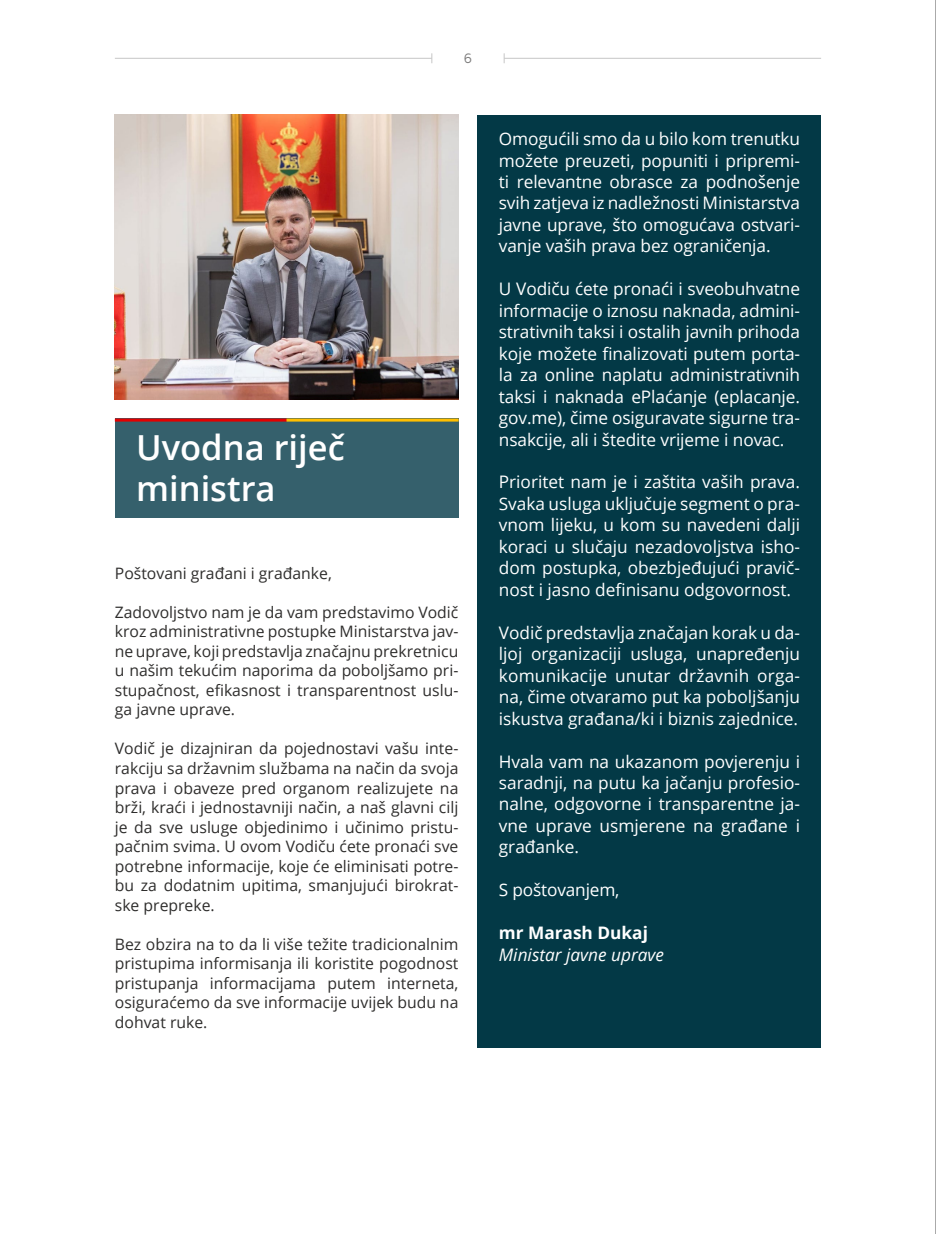
<style>
.page{position:relative;width:936px;height:1234px;background:#fff}
.page>*{position:absolute;margin:0;border:0;box-sizing:border-box;transform-origin:0 0}
.t1{font:600 34.5px "Open Sans";color:#fff}
.t2{font:17.25px/21.5px "Open Sans";color:#fff;text-align:justify}
.t3{font:italic 17.25px "Open Sans";color:#fff}
.t4{font:700 17.25px "Open Sans";color:#fff}
.t5{font:15.75px/19.5px "Open Sans";color:#2e2d2c;text-align:justify}
.t6{font:13.5px "Centrale Sans";color:#7c7b7b}
</style>
<div class="page">
<hr style="left:935px;top:0;width:1px;height:1233px;background:#575756">
<hr style="left:115px;top:58px;width:317px;height:1px;background:#c6c6c6">
<hr style="left:504px;top:58px;width:317px;height:1px;background:#c6c6c6">
<div style="left:115px;top:418px;width:343px;height:100px;background:#35606c"></div>
<div style="left:477px;top:115px;width:344px;height:932px;background:#033946"></div>
<img style="left:115px;top:115px;width:343px;height:284px">
<hr style="left:115px;top:418px;width:172px;height:3px;background:#e30000">
<hr style="left:286px;top:418px;width:172px;height:3px;background:#ffbf00">
<p class="t6" style="left:464px;top:51px;width:10px">6</p>
<p class="t1" style="left:136px;top:424px;width:210px">Uvodna riječ</p>
<p class="t1" style="left:136px;top:465px;width:141px">ministra</p>
<p class="t5" style="left:115px;top:563px;width:218px">Poštovani građani i građanke,</p>
<p class="t5" style="left:115px;top:602px;width:345px">Zadovoljstvo nam je da vam predstavimo Vodič kroz administrativne postupke Ministarstva jav&shy;ne uprave, koji predstavlja značajnu prekretnicu u našim tekućim naporima da poboljšamo pri&shy;stupačnost, efikasnost i transparentnost uslu&shy;ga javne uprave.</p>
<p class="t5" style="left:115px;top:738px;width:345px">Vodič je dizajniran da pojednostavi vašu inte&shy;rakciju sa državnim službama na način da svoja prava i obaveze pred organom realizujete na brži, kraći i jednostavniji način, a naš glavni cilj je da sve usluge objedinimo i učinimo pristu&shy;pačnim svima. U ovom Vodiču ćete pronaći sve potrebne informacije, koje će eliminisati potre&shy;bu za dodatnim upitima, smanjujući birokrat&shy;ske prepreke.</p>
<p class="t5" style="left:115px;top:933px;width:345px">Bez obzira na to da li više težite tradicionalnim pristupima informisanja ili koristite pogodnost pristupanja informacijama putem interneta, osiguraćemo da sve informacije uvijek budu na dohvat ruke.</p>
<p class="t2" style="left:499px;top:128px;width:303px">Omogućili smo da u bilo kom trenutku možete preuzeti, popuniti i pripremi&shy;ti relevantne obrasce za podnošenje svih zatjeva iz nadležnosti Ministarstva javne uprave, što omogućava ostvari&shy;vanje vaših prava bez ograničenja.</p>
<p class="t2" style="left:499px;top:278px;width:303px">U Vodiču ćete pronaći i sveobuhvatne informacije o iznosu naknada, admini&shy;strativnih taksi i ostalih javnih prihoda koje možete finalizovati putem porta&shy;la za online naplatu administrativnih taksi i naknada ePlaćanje (eplacanje. gov.me), čime osiguravate sigurne tra&shy;nsakcije, ali i štedite vrijeme i novac.</p>
<p class="t2" style="left:499px;top:471px;width:303px">Prioritet nam je i zaštita vaših prava.<br>Svaka usluga uključuje segment o pra&shy;vnom lijeku, u kom su navedeni dalji koraci u slučaju nezadovoljstva isho&shy;dom postupka, obezbjeđujući pravič&shy;nost i jasno definisanu odgovornost.</p>
<p class="t2" style="left:499px;top:621px;width:303px">Vodič predstavlja značajan korak u da&shy;ljoj organizaciji usluga, unapređenju komunikacije unutar državnih orga&shy;na, čime otvaramo put ka poboljšanju iskustva građana/ki i biznis zajednice.</p>
<p class="t2" style="left:499px;top:750px;width:303px">Hvala vam na ukazanom povjerenju i saradnji, na putu ka jačanju profesio&shy;nalne, odgovorne i transparentne ja&shy;vne uprave usmjerene na građane i građanke.</p>
<p class="t2" style="left:499px;top:878px;width:122px">S poštovanjem,</p>
<p class="t4" style="left:499px;top:920px;width:151px">mr Marash Dukaj</p>
<p class="t3" style="left:499px;top:942px;width:167px">Ministar javne uprave</p>
</div>
